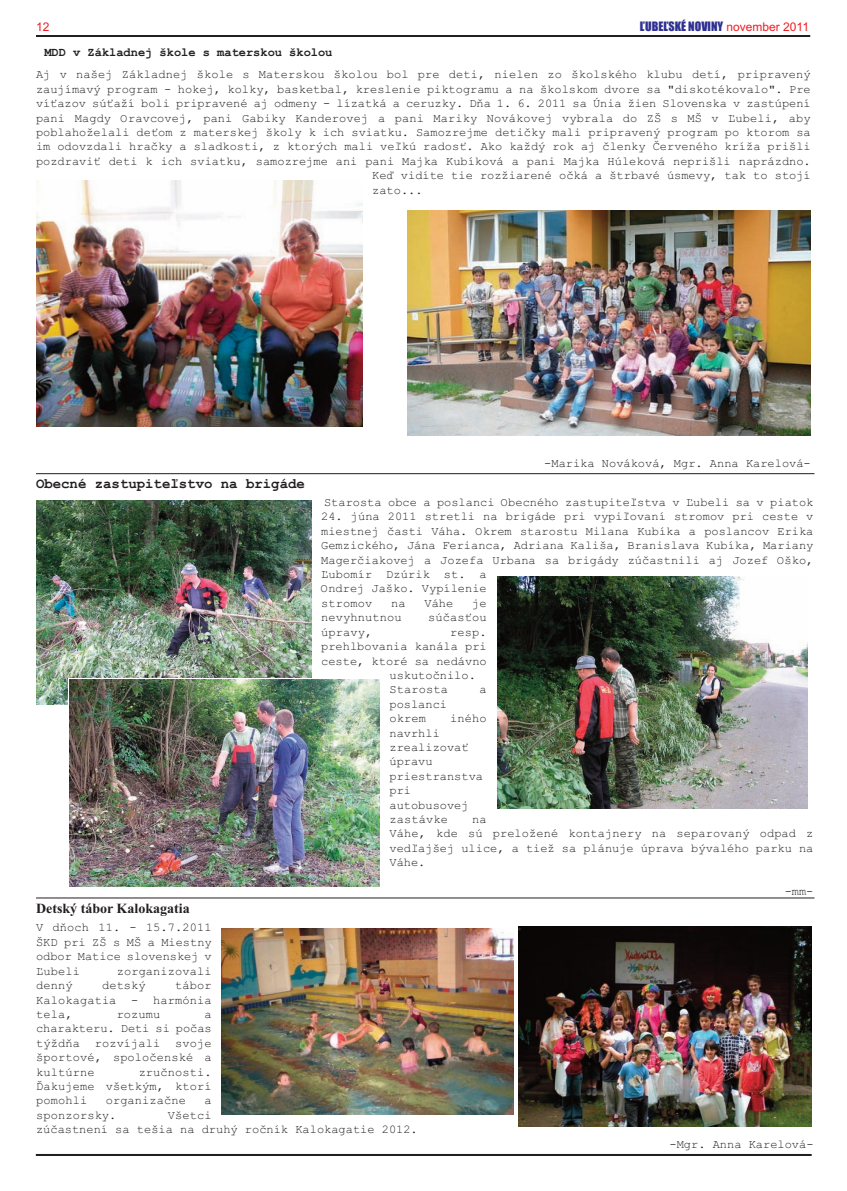
<style>
.page{position:relative;width:847px;height:1191px;background:#fff}
.page>*{position:absolute;margin:0;border:0;box-sizing:border-box;transform-origin:0 0}
.t1{font:700 14px "Courier New";color:#231f20}
.t2{font:700 14px "Times New Roman";color:#231f20}
.t3{font:12px/14.4px "Courier New";color:#231f20}
.t4{font:700 12px "Courier New";color:#231f20}
.t5{font:12px "Impact";color:#2e3092}
.t6{font:12px "Arial";color:#ee1d23}
.s1{font-family:"Arial";color:#ee1d23}
</style>
<div class="page">
<hr style="left:36px;top:35px;width:774px;height:2px;background:#231f20">
<hr style="left:36px;top:1154px;width:775px;height:2px;background:#231f20">
<img style="left:36px;top:500px;width:275px;height:205px">
<img style="left:497px;top:576px;width:311px;height:232px">
<img style="left:407px;top:211px;width:403px;height:224px">
<img style="left:36px;top:181px;width:326px;height:246px">
<hr style="left:36px;top:473px;width:778px;height:1px;background:#231f20">
<img style="left:69px;top:679px;width:310px;height:207px">
<hr style="left:36px;top:897px;width:778px;height:1px;background:#231f20">
<img style="left:222px;top:928px;width:291px;height:186px">
<img style="left:519px;top:926px;width:292px;height:201px">
<p class="t6" style="left:36px;top:20px;width:15px">12</p>
<p class="t5" style="left:640px;top:20px;width:171px">ĽUBEĽSKÉ NOVINY <span class="s1">november 2011</span></p>
<p class="t3" style="left:36px;top:67px;width:776px">Aj v našej Základnej škole s Materskou školou bol pre deti, nielen zo školského klubu detí, pripravený</p>
<p class="t3" style="left:36px;top:81px;width:776px">zaujímavý program - hokej, kolky, basketbal, kreslenie piktogramu a na školskom dvore sa "diskotékovalo". Pre</p>
<p class="t3" style="left:36px;top:96px;width:776px">víťazov súťaží boli pripravené aj odmeny - lízatká a ceruzky. Dňa 1. 6. 2011 sa Únia žien Slovenska v zastúpení</p>
<p class="t3" style="left:36px;top:110px;width:776px">pani Magdy Oravcovej, pani Gabiky Kanderovej a pani Mariky Novákovej vybrala do ZŠ s MŠ v Ľubeli, aby</p>
<p class="t3" style="left:36px;top:125px;width:776px">poblahoželali deťom z materskej školy k ich sviatku. Samozrejme detičky mali pripravený program po ktorom sa</p>
<p class="t3" style="left:36px;top:139px;width:776px">im odovzdali hračky a sladkosti, z ktorých mali veľkú radosť. Ako každý rok aj členky Červeného kríža prišli</p>
<p class="t3" style="left:36px;top:153px;width:776px">pozdraviť deti k ich sviatku, samozrejme ani pani Majka Kubíková a pani Majka Húleková neprišli naprázdno.</p>
<p class="t3" style="left:372px;top:168px;width:440px">Keď vidíte tie rozžiarené očká a štrbavé úsmevy, tak to stojí</p>
<p class="t3" style="left:372px;top:182px;width:52px">zato...</p>
<p class="t4" style="left:44px;top:45px;width:290px">MDD v Základnej škole s materskou školou</p>
<p class="t1" style="left:36px;top:475px;width:270px">Obecné zastupiteľstvo na brigáde</p>
<p class="t2" style="left:36px;top:900px;width:155px">Detský tábor Kalokagatia</p>
<p class="t3" style="left:36px;top:920px;width:177px;text-align:justify">V dňoch 11. - 15.7.2011<br>ŠKD pri ZŠ s MŠ a Miestny odbor Matice slovenskej v Ľubeli</p>
<p class="t3" style="left:117px;top:963px;width:97px">zorganizovali</p>
<p class="t3" style="left:544px;top:456px;width:268px">-Marika Nováková, Mgr. Anna Karelová-</p>
<p class="t3" style="left:324px;top:495px;width:491px">Starosta obce a poslanci Obecného zastupiteľstva v Ľubeli sa v piatok</p>
<p class="t3" style="left:321px;top:509px;width:494px">24. júna 2011 stretli na brigáde pri vypiľovaní stromov pri ceste v miestnej časti Váha. Okrem starostu Milana Kubíka a poslancov Erika Gemzického, Jána Ferianca, Adriana Kališa, Branislava Kubíka, Mariany Magerčiakovej a Jozefa Urbana sa brigády zúčastnili aj Jozef Oško, Ľubomír Dzúrik st. a<br>Ondrej Jaško. Vypílenie<br>stromov</p>
<p class="t3" style="left:391px;top:595px;width:16px">na</p>
<p class="t3" style="left:424px;top:595px;width:31px">Váhe</p>
<p class="t3" style="left:472px;top:595px;width:16px">je</p>
<p class="t3" style="left:321px;top:610px;width:82px">nevyhnutnou</p>
<p class="t3" style="left:428px;top:610px;width:60px">súčasťou</p>
<p class="t3" style="left:321px;top:624px;width:53px">úpravy,</p>
<p class="t3" style="left:450px;top:624px;width:38px">resp.</p>
<p class="t3" style="left:321px;top:639px;width:167px">prehlbovania kanála pri</p>
<p class="t3" style="left:321px;top:653px;width:167px">ceste, ktoré sa nedávno</p>
<p class="t3" style="left:389px;top:667px;width:88px">uskutočnilo.</p>
<p class="t3" style="left:389px;top:682px;width:60px">Starosta</p>
<p class="t3" style="left:479px;top:682px;width:9px">a</p>
<p class="t3" style="left:389px;top:696px;width:59px">poslanci okrem</p>
<p class="t3" style="left:450px;top:711px;width:38px">iného</p>
<p class="t3" style="left:389px;top:725px;width:95px">navrhli zrealizovať úpravu priestranstva pri autobusovej zastávke</p>
<p class="t3" style="left:389px;top:811px;width:425px;text-indent:83px">na<br>Váhe, kde sú preložené kontajnery na separovaný odpad z vedľajšej ulice, a tiež sa plánuje úprava bývalého parku na<br>Váhe.</p>
<p class="t3" style="left:784px;top:883px;width:30px">-mm-</p>
<p class="t3" style="left:36px;top:977px;width:38px">denný</p>
<p class="t3" style="left:102px;top:977px;width:45px">detský</p>
<p class="t3" style="left:36px;top:977px;width:177px;text-align:justify;text-indent:139px">tábor Kalokagatia - harmónia tela,</p>
<p class="t3" style="left:36px;top:1006px;width:177px;text-align:justify;text-indent:168px">a charakteru. Deti si počas týždňa rozvíjali svoje športové, spoločenské a kultúrne</p>
<p class="t3" style="left:117px;top:1006px;width:45px">rozumu</p>
<p class="t3" style="left:36px;top:1064px;width:177px;text-align:justify;text-indent:103px">zručnosti.<br>Ďakujeme všetkým, ktorí pomohli</p>
<p class="t3" style="left:106px;top:1093px;width:82px">organizačne</p>
<p class="t3" style="left:205px;top:1093px;width:9px">a</p>
<p class="t3" style="left:36px;top:1107px;width:82px">sponzorsky.</p>
<p class="t3" style="left:36px;top:1107px;width:383px;text-indent:132px">Všetci<br>zúčastnení sa tešia na druhý ročník Kalokagatie 2012.</p>
<p class="t3" style="left:669px;top:1136px;width:146px">-Mgr. Anna Karelová-</p>
</div>
